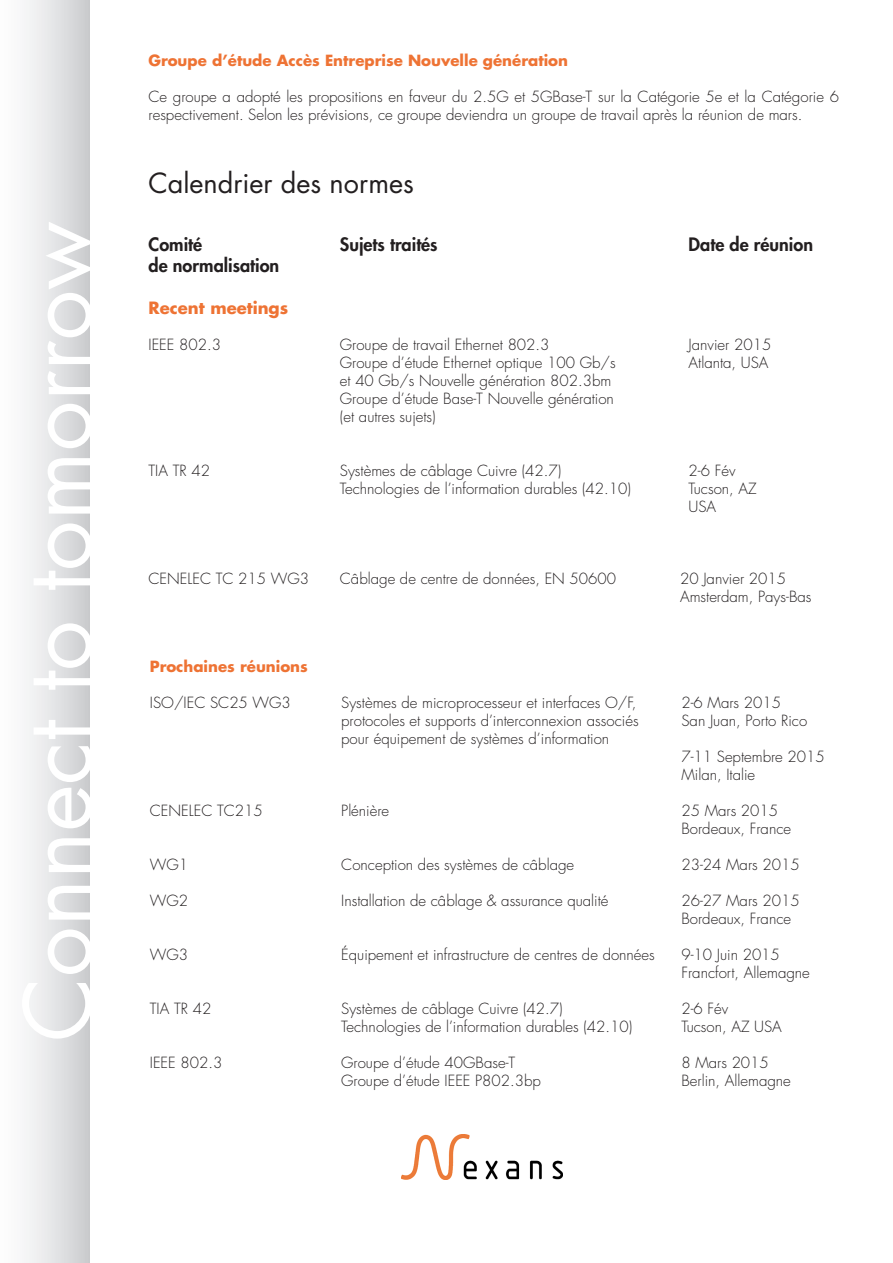
<style>
.page{position:relative;width:893px;height:1263px;background:#fff}
.page>*{position:absolute;margin:0;border:0;box-sizing:border-box;transform-origin:0 0}
.t1{font:90px "Futura Std";color:#fff}
.t2{font:27px "Futura Std";color:#231f20}
.t3{font:800 18px "Futura Std";color:#231f20}
.t4{font:700 16.5px "Futura Std";color:#ee7334}
.t5{font:300 15px/18px "Futura Std";color:#231f20}
.t6{font:700 15px "Futura Std";color:#ee7334}
</style>
<div class="page">
<div style="left:0;top:0;width:90px;height:1263px;background:linear-gradient(to right,#fff,#cdcfd1)"></div>
<img style="left:401px;top:1134px;width:162px;height:45px">
<p class="t1" style="left:1px;top:1041px;width:822px;rotate:-90deg">Connect to tomorrow</p>
<p class="t6" style="left:149px;top:51px;width:421px">Groupe d’étude Accès Entreprise Nouvelle génération</p>
<p class="t5" style="left:149px;top:88px;width:692px">Ce groupe a adopté les propositions en faveur du 2.5G et 5GBase-T sur la Catégorie 5e et la Catégorie 6 respectivement. Selon les prévisions, ce groupe deviendra un groupe de travail après la réunion de mars.</p>
<p class="t2" style="left:149px;top:166px;width:267px">Calendrier des normes</p>
<p class="t3" style="left:149px;top:233px;width:55px">Comité</p>
<p class="t3" style="left:340px;top:233px;width:99px">Sujets traités</p>
<p class="t3" style="left:689px;top:233px;width:126px">Date de réunion</p>
<p class="t3" style="left:149px;top:254px;width:132px">de normalisation</p>
<p class="t4" style="left:149px;top:297px;width:141px">Recent meetings</p>
<p class="t5" style="left:149px;top:336px;width:74px">IEEE 802.3</p>
<p class="t5" style="left:340px;top:336px;width:211px">Groupe de travail Ethernet 802.3</p>
<p class="t5" style="left:689px;top:336px;width:84px">Janvier 2015</p>
<p class="t5" style="left:340px;top:354px;width:277px">Groupe d’étude Ethernet optique 100 Gb/s</p>
<p class="t5" style="left:689px;top:354px;width:81px">Atlanta, USA</p>
<p class="t5" style="left:340px;top:372px;width:273px">et 40 Gb/s Nouvelle génération 802.3bm</p>
<p class="t5" style="left:340px;top:390px;width:276px">Groupe d’étude Base-T Nouvelle génération</p>
<p class="t5" style="left:340px;top:408px;width:97px">(et autres sujets)</p>
<p class="t5" style="left:149px;top:462px;width:63px">TIA TR 42</p>
<p class="t5" style="left:340px;top:462px;width:223px">Systèmes de câblage Cuivre (42.7)</p>
<p class="t5" style="left:689px;top:462px;width:48px">2-6 Fév</p>
<p class="t5" style="left:340px;top:480px;width:293px">Technologies de l’information durables (42.10)</p>
<p class="t5" style="left:689px;top:480px;width:70px">Tucson, AZ</p>
<p class="t5" style="left:689px;top:498px;width:29px">USA</p>
<p class="t5" style="left:149px;top:570px;width:162px">CENELEC TC 215 WG3</p>
<p class="t5" style="left:340px;top:570px;width:278px">Câblage de centre de données, EN 50600</p>
<p class="t5" style="left:680px;top:570px;width:107px">20 Janvier 2015</p>
<p class="t5" style="left:680px;top:588px;width:133px">Amsterdam, Pays-Bas</p>
<p class="t6" style="left:150px;top:657px;width:160px">Prochaines réunions</p>
<p class="t5" style="left:150px;top:694px;width:142px">ISO/IEC SC25 WG3</p>
<p class="t5" style="left:341px;top:694px;width:297px">Systèmes de microprocesseur et interfaces O/F,</p>
<p class="t5" style="left:681px;top:694px;width:101px">2-6 Mars 2015</p>
<p class="t5" style="left:341px;top:712px;width:299px">protocoles et supports d’interconnexion associés</p>
<p class="t5" style="left:681px;top:712px;width:127px">San Juan, Porto Rico</p>
<p class="t5" style="left:341px;top:730px;width:270px">pour équipement de systèmes d’information</p>
<p class="t5" style="left:681px;top:748px;width:145px">7-11 Septembre 2015<br>Milan, Italie</p>
<p class="t5" style="left:150px;top:802px;width:114px">CENELEC TC215</p>
<p class="t5" style="left:341px;top:802px;width:50px">Plénière</p>
<p class="t5" style="left:681px;top:802px;width:98px">25 Mars 2015</p>
<p class="t5" style="left:681px;top:820px;width:111px">Bordeaux, France</p>
<p class="t5" style="left:150px;top:856px;width:40px">WG1</p>
<p class="t5" style="left:341px;top:856px;width:234px">Conception des systèmes de câblage</p>
<p class="t5" style="left:681px;top:856px;width:120px">23-24 Mars 2015</p>
<p class="t5" style="left:150px;top:892px;width:40px">WG2</p>
<p class="t5" style="left:341px;top:892px;width:269px">Installation de câblage &amp; assurance qualité</p>
<p class="t5" style="left:681px;top:892px;width:120px">26-27 Mars 2015</p>
<p class="t5" style="left:681px;top:910px;width:111px">Bordeaux, France</p>
<p class="t5" style="left:150px;top:946px;width:40px">WG3</p>
<p class="t5" style="left:341px;top:946px;width:315px">Équipement et infrastructure de centres de données</p>
<p class="t5" style="left:681px;top:946px;width:100px">9-10 Juin 2015</p>
<p class="t5" style="left:681px;top:964px;width:130px">Francfort, Allemagne</p>
<p class="t5" style="left:150px;top:1000px;width:63px">TIA TR 42</p>
<p class="t5" style="left:341px;top:1000px;width:223px">Systèmes de câblage Cuivre (42.7)</p>
<p class="t5" style="left:681px;top:1000px;width:48px">2-6 Fév</p>
<p class="t5" style="left:341px;top:1018px;width:293px">Technologies de l’information durables (42.10)</p>
<p class="t5" style="left:681px;top:1018px;width:102px">Tucson, AZ USA</p>
<p class="t5" style="left:150px;top:1054px;width:74px">IEEE 802.3</p>
<p class="t5" style="left:341px;top:1054px;width:176px">Groupe d’étude 40GBase-T</p>
<p class="t5" style="left:681px;top:1054px;width:89px">8 Mars 2015</p>
<p class="t5" style="left:341px;top:1072px;width:201px">Groupe d’étude IEEE P802.3bp</p>
<p class="t5" style="left:681px;top:1072px;width:111px">Berlin, Allemagne</p>
</div>
